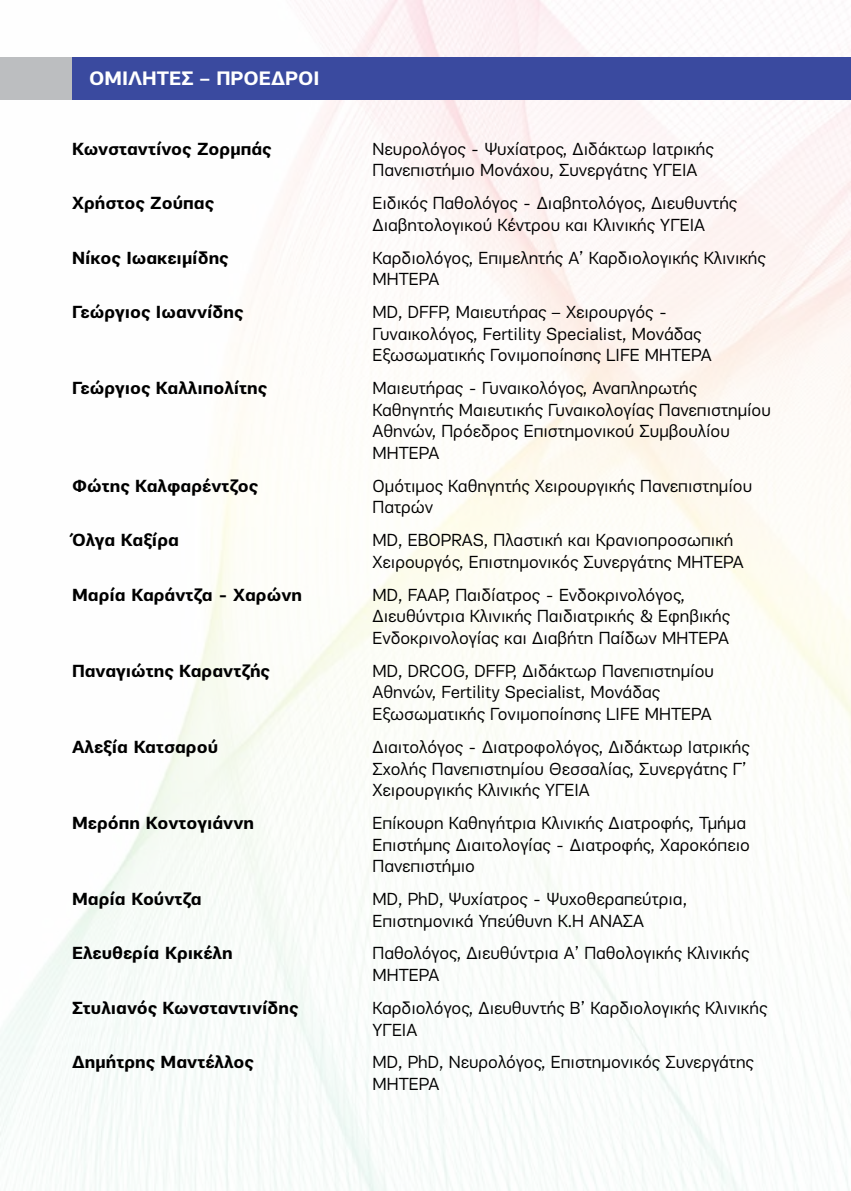
<style>
.page{position:relative;width:851px;height:1191px;background:#fff}
.page>*{position:absolute;margin:0;border:0;box-sizing:border-box;transform-origin:0 0}
.t1{font:700 20px "PF Encore Sans Pro";color:#fff}
.t2{font:18px/21.6px "PF Encore Sans Pro";color:#000}
.t3{font:700 18px "PF Encore Sans Pro";color:#000}
</style>
<div class="page">
<img style="left:0;top:0;width:850px;height:1191px">
<div style="left:0;top:58px;width:184px;height:42px;background:#bcbec0"></div>
<div style="left:72px;top:58px;width:778px;height:42px;background:#3a4a9f"></div>
<p class="t1" style="left:89px;top:66px;width:232px">ΟΜΙΛΗΤΕΣ – ΠΡΟΕΔΡΟΙ</p>
<p class="t3" style="left:72px;top:137px;width:201px">Κωνσταντίνος Ζορμπάς</p>
<p class="t2" style="left:372px;top:138px;width:343px">Νευρολόγος - Ψυχίατρος, Διδάκτωρ Ιατρικής<br>Πανεπιστήμιο Μονάχου, Συνεργάτης ΥΓΕΙΑ</p>
<p class="t3" style="left:72px;top:192px;width:143px">Χρήστος Ζούπας</p>
<p class="t2" style="left:372px;top:192px;width:366px">Ειδικός Παθολόγος - Διαβητολόγος, Διευθυντής<br>Διαβητολογικού Κέντρου και Κλινικής ΥΓΕΙΑ</p>
<p class="t3" style="left:72px;top:246px;width:158px">Νίκος Ιωακειμίδης</p>
<p class="t2" style="left:372px;top:247px;width:395px">Καρδιολόγος, Επιμελητής Α’ Καρδιολογικής Κλινικής<br>ΜΗΤΕΡΑ</p>
<p class="t3" style="left:72px;top:301px;width:173px">Γεώργιος Ιωαννίδης</p>
<p class="t2" style="left:372px;top:301px;width:340px">MD, DFFP, Μαιευτήρας – Χειρουργός -<br>Γυναικολόγος, Fertility Specialist, Μονάδας<br>Εξωσωματικής Γονιμοποίησης LIFE ΜΗΤΕΡΑ</p>
<p class="t3" style="left:72px;top:377px;width:196px">Γεώργιος Καλλιπολίτης</p>
<p class="t2" style="left:372px;top:377px;width:400px">Μαιευτήρας - Γυναικολόγος, Αναπληρωτής Καθηγητής Μαιευτικής Γυναικολογίας Πανεπιστημίου Αθηνών, Πρόεδρος Επιστημονικού Συμβουλίου ΜΗΤΕΡΑ</p>
<p class="t3" style="left:72px;top:474px;width:187px">Φώτης Καλφαρέντζος</p>
<p class="t2" style="left:372px;top:475px;width:381px">Ομότιμος Καθηγητής Χειρουργικής Πανεπιστημίου<br>Πατρών</p>
<p class="t3" style="left:72px;top:529px;width:108px">Όλγα Καξίρα</p>
<p class="t2" style="left:372px;top:529px;width:373px">MD, EBOPRAS, Πλαστική και Κρανιοπροσωπική<br>Χειρουργός, Επιστημονικός Συνεργάτης ΜΗΤΕΡΑ</p>
<p class="t3" style="left:72px;top:583px;width:232px">Μαρία Καράντζα - Χαρώνη</p>
<p class="t2" style="left:372px;top:584px;width:359px">MD, FAAP, Παιδίατρος - Ενδοκρινολόγος,<br>Διευθύντρια Κλινικής Παιδιατρικής &amp; Εφηβικής<br>Ενδοκρινολογίας και Διαβήτη Παίδων ΜΗΤΕΡΑ</p>
<p class="t3" style="left:72px;top:659px;width:199px">Παναγιώτης Καραντζής</p>
<p class="t2" style="left:372px;top:660px;width:343px">MD, DRCOG, DFFP, Διδάκτωρ Πανεπιστημίου<br>Αθηνών, Fertility Specialist, Μονάδας<br>Εξωσωματικής Γονιμοποίησης LIFE ΜΗΤΕΡΑ</p>
<p class="t3" style="left:72px;top:735px;width:147px">Αλεξία Κατσαρού</p>
<p class="t2" style="left:372px;top:736px;width:378px">Διαιτολόγος - Διατροφολόγος, Διδάκτωρ Ιατρικής<br>Σχολής Πανεπιστημίου Θεσσαλίας, Συνεργάτης Γ’<br>Χειρουργικής Κλινικής ΥΓΕΙΑ</p>
<p class="t3" style="left:72px;top:811px;width:183px">Μερόπη Κοντογιάννη</p>
<p class="t2" style="left:372px;top:812px;width:379px">Επίκουρη Καθηγήτρια Κλινικής Διατροφής, Τμήμα<br>Επιστήμης Διαιτολογίας - Διατροφής, Χαροκόπειο<br>Πανεπιστήμιο</p>
<p class="t3" style="left:72px;top:887px;width:131px">Μαρία Κούντζα</p>
<p class="t2" style="left:372px;top:888px;width:316px">MD, PhD, Ψυχίατρος - Ψυχοθεραπεύτρια,<br>Επιστημονικά Υπεύθυνη Κ.Η ΑΝΑΣΑ</p>
<p class="t3" style="left:72px;top:942px;width:162px">Ελευθερία Κρικέλη</p>
<p class="t2" style="left:372px;top:942px;width:378px">Παθολόγος, Διευθύντρια Α’ Παθολογικής Κλινικής<br>ΜΗΤΕΡΑ</p>
<p class="t3" style="left:72px;top:996px;width:228px">Στυλιανός Κωνσταντινίδης</p>
<p class="t2" style="left:372px;top:997px;width:396px">Καρδιολόγος, Διευθυντής Β’ Καρδιολογικής Κλινικής<br>ΥΓΕΙΑ</p>
<p class="t3" style="left:72px;top:1051px;width:183px">Δημήτρης Μαντέλλος</p>
<p class="t2" style="left:372px;top:1051px;width:383px">MD, PhD, Νευρολόγος, Επιστημονικός Συνεργάτης<br>ΜΗΤΕΡΑ</p>
</div>
